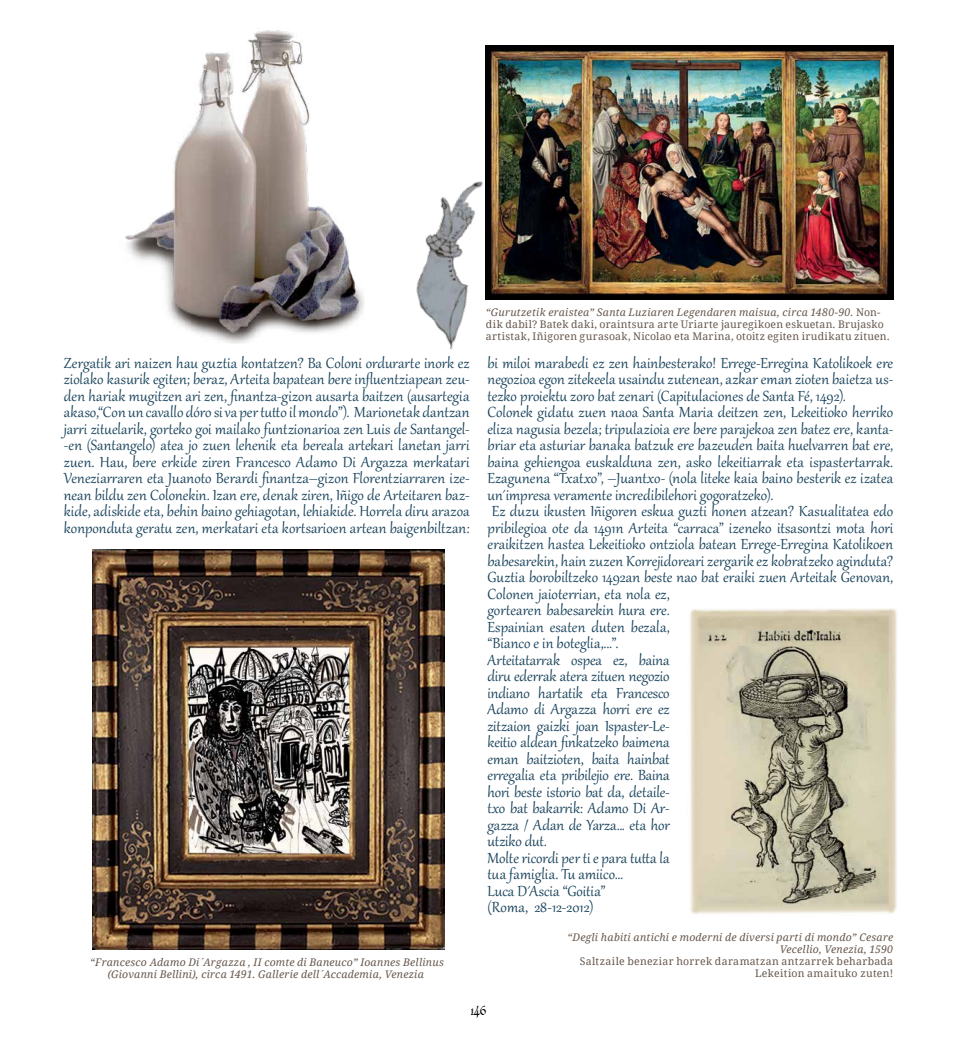
<style>
.page{position:relative;width:957px;height:1042px;background:#fff}
.page>*{position:absolute;margin:0;border:0;box-sizing:border-box;transform-origin:0 0}
.t1{font:18px/16.5px "Gabriola";letter-spacing:.005em;color:#17415a;text-align:justify}
.t2{font:15px "Kingthings Calligraphica Light";color:#000}
.t3{font:10.5px/12px "Droid Serif";letter-spacing:.025em;color:#67584d;text-align:right}
.t4{font:italic 10.5px/12px "Droid Serif";letter-spacing:.02em;color:#67584d;text-align:right}
.s1{font-style:italic}
</style>
<div class="page">
<img style="left:125px;top:30px;width:237px;height:313px">
<img style="left:92px;top:549px;width:352px;height:400px">
<img style="left:486px;top:46px;width:407px;height:253px">
<img style="left:690px;top:608px;width:207px;height:306px">
<img style="left:362px;top:148px;width:151px;height:202px">
<p class="t3" style="left:486px;top:306px;width:405px;text-align:left"><span class="s1">“Gurutzetik eraistea” Santa Luziaren Legendaren maisua, circa 1480-90.</span> Non&shy;dik dabil? Batek daki, oraintsura arte Uriarte jauregikoen eskuetan. Brujasko artistak, Iñigoren gurasoak, Nicolao eta Marina, otoitz egiten irudikatu zituen.</p>
<p class="t1" style="left:64px;top:353px;width:407px">Zergatik ari naizen hau guztia kontatzen? Ba Coloni ordurarte inork ez ziolako kasurik egiten; beraz, Arteita bapatean bere influentziapean zeu&shy;den hariak mugitzen ari zen, finantza-gizon ausarta baitzen (ausartegia akaso,“Con un cavallo dóro si va per tutto il mondo”). Marionetak dantzan jarri zituelarik, gorteko goi mailako funtzionarioa zen Luis de Santangel--en (Santangelo) atea jo zuen lehenik eta bereala artekari lanetan jarri zuen. Hau, bere erkide ziren Francesco Adamo Di Argazza merkatari Veneziarraren eta Juanoto Berardi finantza–gizon Florentziarraren ize&shy;nean bildu zen Colonekin. Izan ere, denak ziren, Iñigo de Arteitaren baz&shy;kide, adiskide eta, behin baino gehiagotan, lehiakide. Horrela diru arazoa konponduta geratu zen, merkatari eta kortsarioen artean baigenbiltzan:</p>
<p class="t1" style="left:487px;top:353px;width:407px;text-align:left">bi miloi marabedi ez zen hainbesterako! Errege-Erregina Katolikoek ere negozioa egon zitekeela usaindu zutenean, azkar eman zioten baietza us&shy;tezko proiektu zoro bat zenari (Capitulaciones de Santa Fé, 1492).<br>Colonek gidatu zuen naoa Santa Maria deitzen zen, Lekeitioko herriko eliza nagusia bezela; tripulazioia ere bere parajekoa zen batez ere, kanta&shy;briar eta asturiar banaka batzuk ere bazeuden baita huelvarren bat ere, baina gehiengoa euskalduna zen, asko lekeitiarrak eta ispastertarrak.<br>Ezagunena “Txatxo”, –Juantxo- (nola liteke kaia baino besterik ez izatea un´impresa veramente incredibilehori gogoratzeko).<br>Ez duzu ikusten Iñigoren eskua guzti honen atzean? Kasualitatea edo pribilegioa ote da 1491n Arteita “carraca” izeneko itsasontzi mota hori eraikitzen hastea Lekeitioko ontziola batean Errege-Erregina Katolikoen babesarekin, hain zuzen Korrejidoreari zergarik ez kobratzeko aginduta?<br>Guztia borobiltzeko 1492an beste nao bat eraiki zuen Arteitak Genovan, Colonen jaioterrian, eta nola ez,<br>gortearen babesarekin hura ere.<br>Espainian esaten duten bezala,<br>“Bianco e in boteglia,...”.<br>Arteitatarrak ospea ez, baina<br>diru ederrak atera zituen negozio<br>indiano hartatik eta Francesco<br>Adamo di Argazza horri ere ez<br>zitzaion gaizki joan Ispaster-Le-<br>keitio aldean finkatzeko baimena<br>eman baitzioten, baita hainbat<br>erregalia eta pribilejio ere. Baina<br>hori beste istorio bat da, detaile-<br>txo bat bakarrik: Adamo Di Ar-<br>gazza / Adan de Yarza... eta hor<br>utziko dut.<br>Molte ricordi per ti e para tutta la<br>tua famiglia. Tu amiico...<br>Luca D´Ascia “Goitia”<br>(Roma, 28-12-2012)</p>
<p class="t4" style="left:567px;top:931px;width:327px">“Degli habiti antichi e moderni de diversi parti di mondo” Cesare<br>Vecellio, Venezia, 1590</p>
<p class="t3" style="left:579px;top:955px;width:315px">Saltzaile beneziar horrek daramatzan antzarrek beharbada<br>Lekeition amaituko zuten!</p>
<p class="t4" style="left:90px;top:956px;width:355px;text-align:center">“Francesco Adamo Di´Argazza , II comte di Baneuco” Ioannes Bellinus (Giovanni Bellini), circa 1491. Gallerie dell´Accademia, Venezia</p>
<p class="t2" style="left:471px;top:1002px;width:17px">146</p>
</div>
